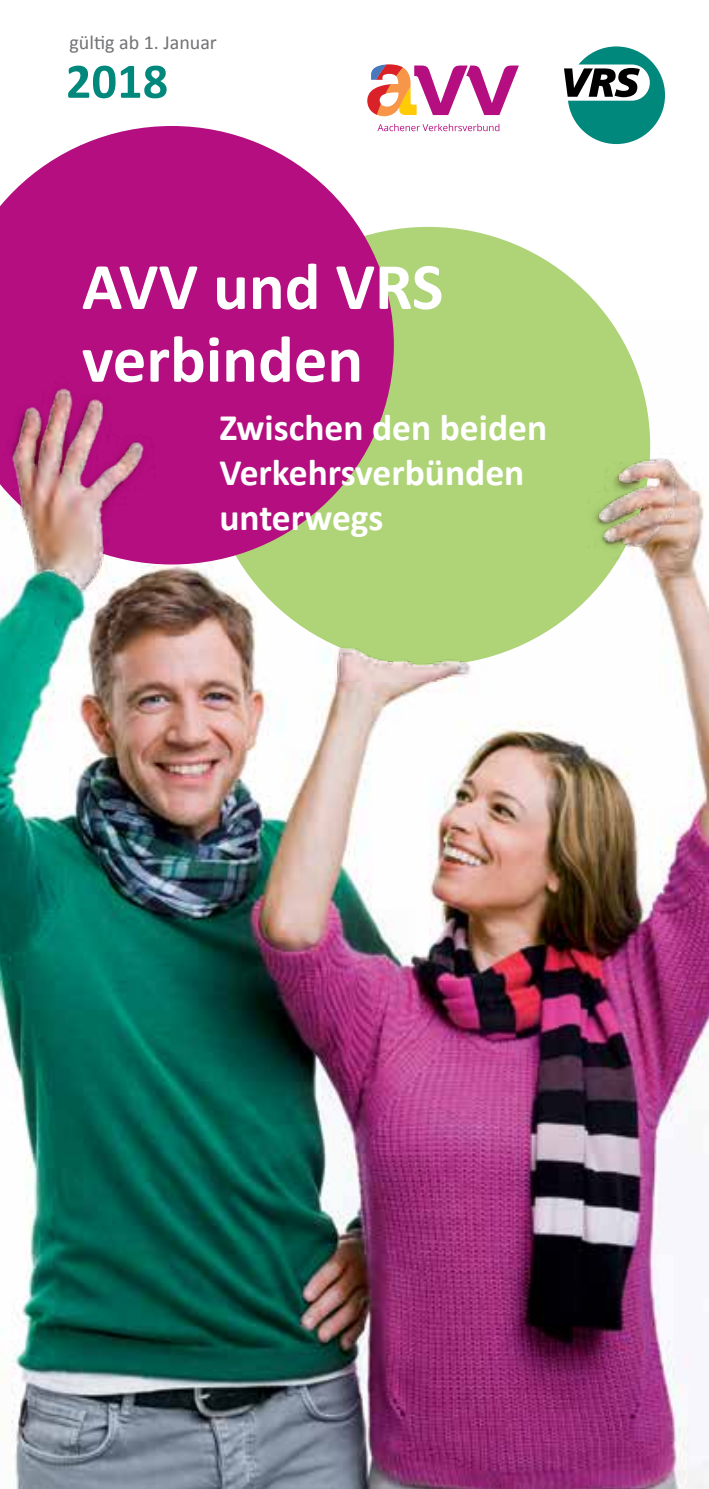
<style>
.page{position:relative;width:709px;height:1489px;background:#fff}
.page>*{position:absolute;margin:0;border:0;box-sizing:border-box;transform-origin:0 0}
.t1{font:700 66.75px/72.8px "Calibri";color:#fff}
.t2{font:700 50px "Calibri";color:#00887d}
.t3{font:700 37.5px/45px "Calibri";color:#fff}
.t4{font:20px "Calibri";color:#717275}
</style>
<div class="page">
<img style="left:0;top:681px;width:709px;height:807px">
<div style="left:206px;top:227px;width:444px;height:438px;background:#aed477;border-radius:50%"></div>
<svg style="left:564px;top:46px;width:101px;height:98px"></svg>
<svg style="left:0;top:126px;width:394px;height:195px;fill:#b40e80"></svg>
<svg style="left:377px;top:124px;width:122px;height:7px"></svg>
<svg style="left:367px;top:64px;width:152px;height:52px"></svg>
<img style="left:0;top:321px;width:709px;height:360px">
<p class="t4" style="left:69px;top:29px;width:149px">gültig ab 1. Januar</p>
<h2 class="t2" style="left:66px;top:49px;width:104px">2018</h2>
<h1 class="t1" style="left:82px;top:250px;width:363px">AVV und VRS verbinden</h1>
<p class="t3" style="left:219px;top:405px;width:329px">Zwischen den beiden<br>Verkehrsverbünden unterwegs</p>
</div>
